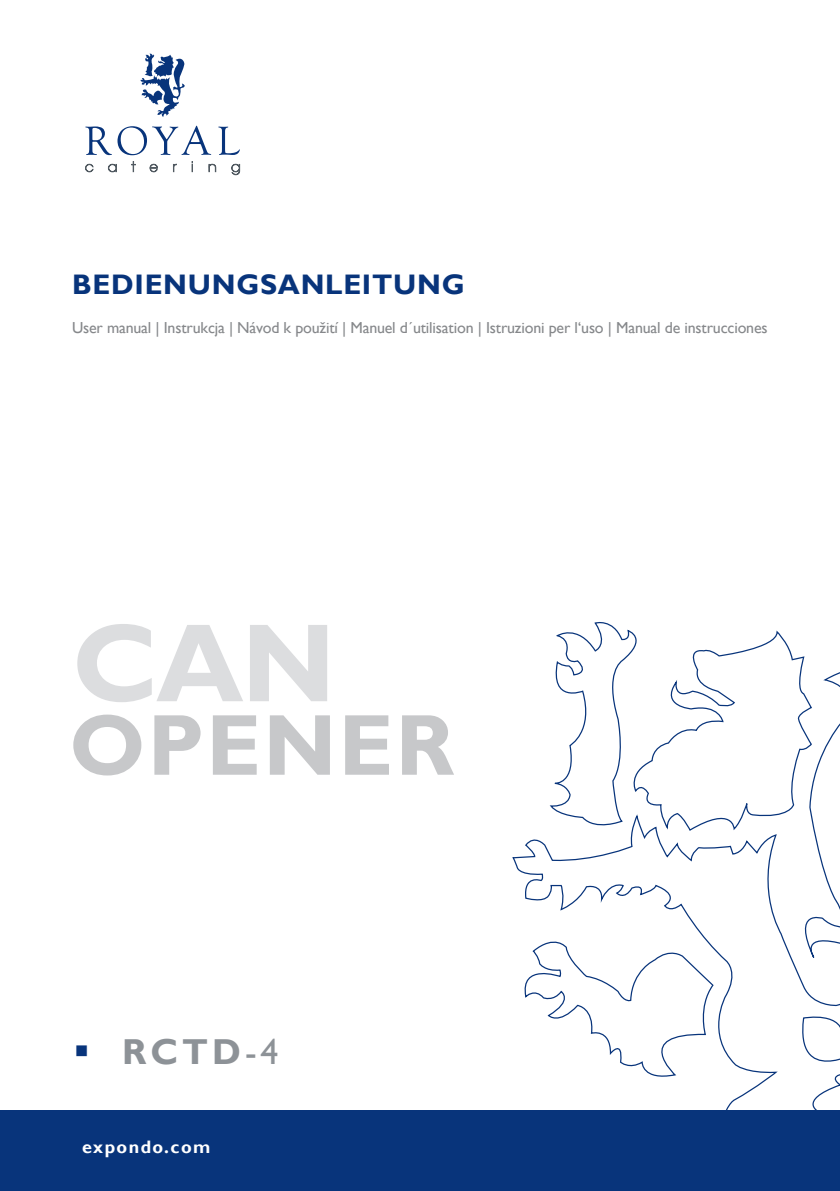
<style>
.page{position:relative;width:840px;height:1191px;background:#fff}
.page>*{position:absolute;margin:0;border:0;box-sizing:border-box;transform-origin:0 0}
.t1{font:700 111.8px "Gill Sans";color:#dcdddf}
.t2{font:700 87px "Gill Sans";letter-spacing:.02em;color:#c7c8ca}
.t3{font:700 36px "Gill Sans";color:#8d9297}
.t4{font:700 28.2px "Gill Sans";letter-spacing:.025em;color:#08347b}
.t5{font:700 18px "Gill Sans";letter-spacing:.08em;color:#fff}
.t6{font:16px "Gill Sans";letter-spacing:-.01em;color:#86888b}
.s1{color:#08347b}
.s2{font-weight:400}
</style>
<div class="page">
<svg style="left:140px;top:53px;width:45px;height:64px"></svg>
<svg style="left:85px;top:161px;width:155px;height:14px"></svg>
<svg style="left:85px;top:126px;width:155px;height:29px"></svg>
<div style="left:0;top:1111px;width:839px;height:80px;background:#08347b"></div>
<svg style="left:511px;top:672px;width:328px;height:439px"></svg>
<svg style="left:519px;top:933px;width:195px;height:148px"></svg>
<svg style="left:549px;top:622px;width:263px;height:210px"></svg>
<p class="t4" style="left:72px;top:268px;width:394px">BEDIENUNGSANLEITUNG</p>
<p class="t6" style="left:72px;top:318px;width:696px">User manual | Instrukcja | Návod k použití | Manuel d´utilisation | Istruzioni per l‘uso | Manual de instrucciones</p>
<p class="t1" style="left:72px;top:596px;width:265px">CAN</p>
<p class="t2" style="left:69px;top:693px;width:386px">OPENER</p>
<p class="t3" style="left:73px;top:1030px;width:206px"><span class="s1">▪</span> RCTD<span class="s2">-4</span></p>
<p class="t5" style="left:82px;top:1136px;width:130px">expondo.com</p>
</div>
